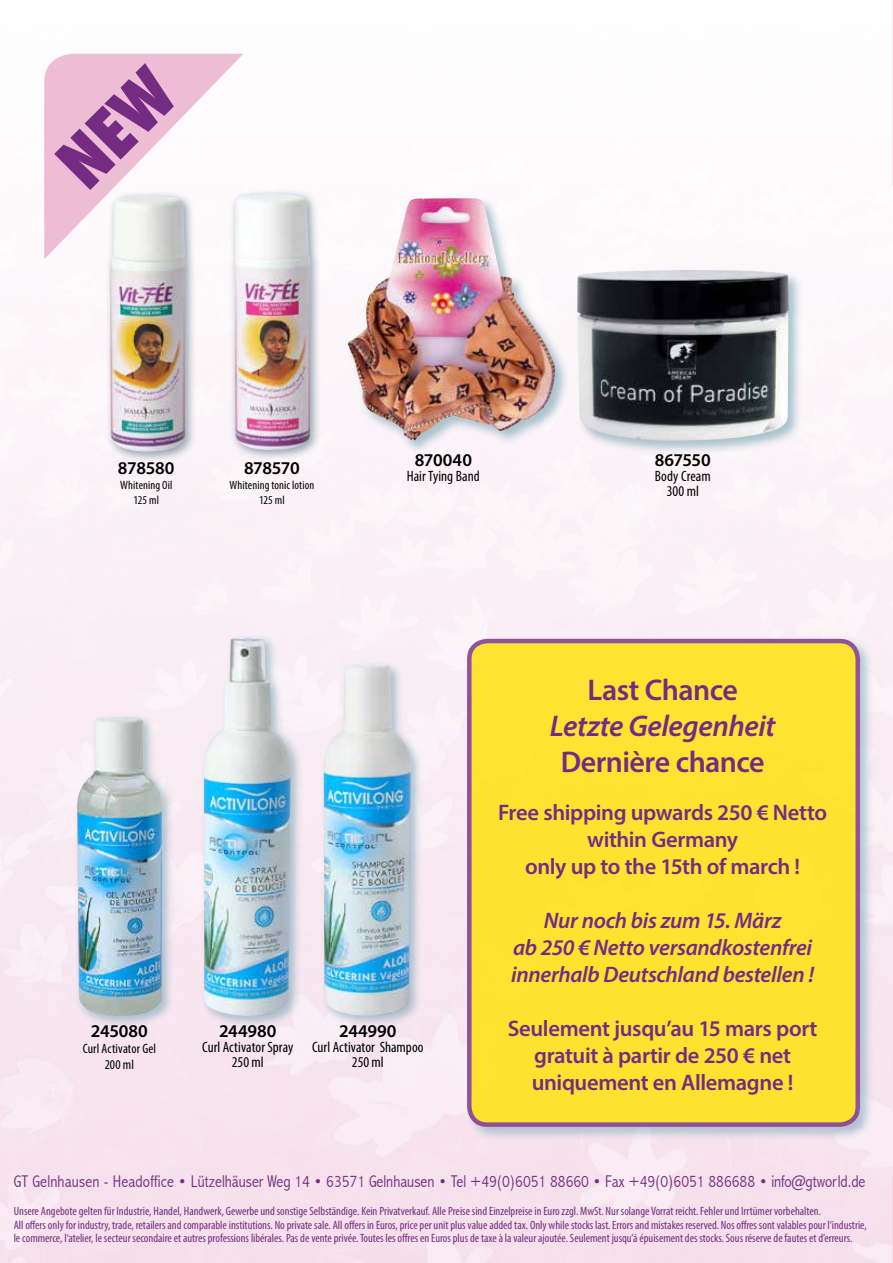
<style>
.page{position:relative;width:893px;height:1263px;background:#fff}
.page>*{position:absolute;margin:0;border:0;box-sizing:border-box;transform-origin:0 0}
.t1{font:600 30px "Myriad Pro";letter-spacing:-.02em;color:#762b83}
.t2{font:italic 600 30px "Myriad Pro";letter-spacing:-.015em;color:#762b83}
.t3{font:600 22.5px/27px "Myriad Pro";letter-spacing:-.015em;color:#762b83;text-align:center}
.t4{font:italic 600 22.5px/27px "Myriad Pro";letter-spacing:-.015em;color:#762b83;text-align:center}
.t5{font:600 18px "Myriad Pro";letter-spacing:-.015em;color:#000}
.t6{font:300 condensed 16.95px "Abadi";color:#762b83}
.t7{font:condensed 15px/15px "Myriad Pro";letter-spacing:.005em;color:#000;text-align:center}
.t8{font:condensed 13.5px/16.2px "Myriad Pro";letter-spacing:.01em;color:#000;text-align:center}
.t9{font:condensed 12px/13.5px "Myriad Pro";color:#762b83}
.t10{font:condensed 12px/15px "Myriad Pro";letter-spacing:.01em;color:#000;text-align:center}
</style>
<div class="page">
<img style="left:892px;top:0;width:1px;height:185px">
<img style="left:892px;top:1177px;width:1px;height:86px">
<div style="left:346px;top:196px;width:223px;height:258px;background:#92b2c1;opacity:.75"></div>
<img style="left:348px;top:198px;width:207px;height:244px">
<div style="left:200px;top:633px;width:103px;height:395px;background:#92b2c1;opacity:.75"></div>
<img style="left:202px;top:637px;width:91px;height:379px">
<div style="left:320px;top:660px;width:103px;height:369px;background:#92b2c1;opacity:.75"></div>
<img style="left:323px;top:663px;width:88px;height:355px">
<div style="left:73px;top:713px;width:102px;height:316px;background:#92b2c1;opacity:.75"></div>
<img style="left:77px;top:717px;width:85px;height:299px">
<div style="left:105px;top:190px;width:92px;height:273px;background:#748d9a;opacity:.75"></div>
<img style="left:110px;top:259px;width:78px;height:194px">
<div style="left:230px;top:188px;width:91px;height:273px;background:#748d9a;opacity:.75"></div>
<img style="left:235px;top:194px;width:75px;height:256px">
<div style="left:575px;top:268px;width:228px;height:187px;background:#92b2c1;opacity:.75"></div>
<img style="left:577px;top:270px;width:212px;height:172px">
<div style="left:465px;top:636px;width:409px;height:505px;background:#88aec0;opacity:.75"></div>
<div style="left:469px;top:641px;width:389px;height:483px;background:#fde330;border-radius:18px"></div>
<div style="left:467px;top:639px;width:393px;height:488px;border:4px solid #762b83;border-radius:18px"></div>
<svg style="left:36px;top:53px;width:207px;height:206px"></svg>
<h3 class="t5" style="left:118px;top:456px;width:58px">878580</h3>
<p class="t10" style="left:120px;top:477px;width:54px">Whitening Oil<br>125 ml</p>
<h3 class="t5" style="left:244px;top:456px;width:57px">878570</h3>
<p class="t10" style="left:229px;top:477px;width:86px">Whitening tonic lotion<br>125 ml</p>
<h3 class="t5" style="left:415px;top:448px;width:59px">870040</h3>
<p class="t7" style="left:407px;top:468px;width:75px">Hair Tying Band</p>
<h3 class="t5" style="left:655px;top:448px;width:57px">867550</h3>
<p class="t7" style="left:655px;top:468px;width:57px">Body Cream<br>300 ml</p>
<h3 class="t5" style="left:91px;top:1019px;width:58px">245080</h3>
<p class="t8" style="left:83px;top:1040px;width:75px">Curl Activator Gel<br>200 ml</p>
<h3 class="t5" style="left:219px;top:1019px;width:59px">244980</h3>
<p class="t7" style="left:202px;top:1039px;width:93px">Curl Activator Spray<br>250 ml</p>
<h3 class="t5" style="left:339px;top:1019px;width:59px">244990</h3>
<p class="t7" style="left:312px;top:1039px;width:113px">Curl Activator Shampoo<br>250 ml</p>
<h1 class="t1" style="left:587px;top:670px;width:152px">Last Chance</h1>
<h1 class="t2" style="left:550px;top:706px;width:227px">Letzte Gelegenheit</h1>
<h1 class="t1" style="left:561px;top:742px;width:205px">Dernière chance</h1>
<h2 class="t3" style="left:498px;top:799px;width:331px">Free shipping upwards 250 € Netto within Germany<br>only up to the 15th of march !</h2>
<h2 class="t4" style="left:511px;top:907px;width:304px">Nur noch bis zum 15. März<br>ab 250 € Netto versandkostenfrei innerhalb Deutschland bestellen !</h2>
<h2 class="t3" style="left:508px;top:1015px;width:311px">Seulement jusqu’au 15 mars port gratuit à partir de 250 € net uniquement en Allemagne !</h2>
<h3 class="t6" style="left:14px;top:1172px;width:853px">GT Gelnhausen - Headoffice • Lützelhäuser Weg 14 • 63571 Gelnhausen • Tel +49(0)6051 88660 • Fax +49(0)6051 886688 • info@gtworld.de</h3>
<p class="t9" style="left:14px;top:1204px;width:855px">Unsere Angebote gelten für Industrie, Handel, Handwerk, Gewerbe und sonstige Selbständige. Kein Privatverkauf. Alle Preise sind Einzelpreise in Euro zzgl. MwSt. Nur solange Vorrat reicht. Fehler und Irrtümer vorbehalten.<br>All offers only for industry, trade, retailers and comparable institutions. No private sale. All offers in Euros, price per unit plus value added tax. Only while stocks last. Errors and mistakes reserved. Nos offres sont valables pour l‘industrie, le commerce, l‘atelier, le secteur secondaire et autres professions libérales. Pas de vente privée. Toutes les offres en Euros plus de taxe à la valeur ajoutée. Seulement jusqu’á épuisement des stocks. Sous réserve de fautes et d’erreurs.</p>
</div>
